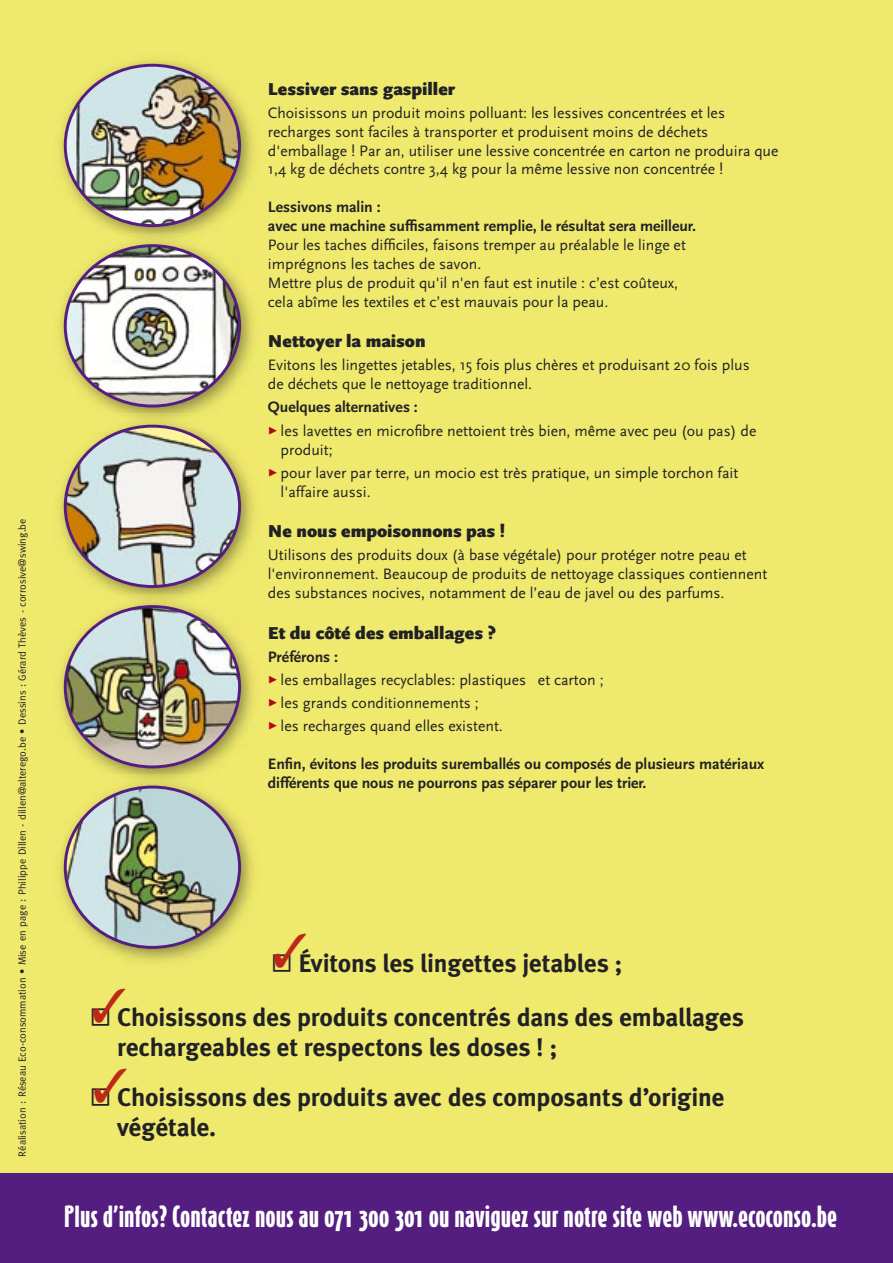
<style>
.page{position:relative;width:893px;height:1263px;background:#efe96d}
.page>*{position:absolute;margin:0;border:0;box-sizing:border-box;transform-origin:0 0}
.t1{font:800 25.5px "Schmalhans";color:#fff}
.t2{font:700 25.35px/54px "Meta";letter-spacing:-.01em;color:#212125}
.t3{font:900 18px "Scala Sans";color:#212125}
.t4{font:15.75px/18.9px "Scala Sans";color:#212125}
.t5{font:700 15.75px/18.9px "Scala Sans";color:#212125}
.t6{font:10.5px "Meta";color:#212125}
.s1{color:#b20518}
</style>
<div class="page">
<img style="left:60px;top:61px;width:194px;height:172px">
<img style="left:64px;top:64px;width:177px;height:163px">
<img style="left:60px;top:288px;width:194px;height:126px">
<img style="left:64px;top:244px;width:177px;height:163px">
<img style="left:60px;top:468px;width:194px;height:126px">
<img style="left:125px;top:414px;width:65px;height:11px">
<img style="left:64px;top:425px;width:177px;height:163px">
<img style="left:60px;top:649px;width:194px;height:126px">
<img style="left:64px;top:605px;width:177px;height:163px">
<img style="left:60px;top:829px;width:194px;height:133px">
<img style="left:64px;top:785px;width:177px;height:164px">
<div style="left:0;top:1174px;width:893px;height:89px;background:#541e80"></div>
<p class="t6" style="left:16px;top:1157px;width:639px;rotate:-90deg">Réalisation : Réseau Eco-consommation • Mise en page : Philippe Dillen - dillen@alterego.be • Dessins : Gérard Thèves - corrosive@swing.be</p>
<p class="t3" style="left:268px;top:79px;width:189px">Lessiver sans gaspiller</p>
<p class="t4" style="left:268px;top:103px;width:512px">Choisissons un produit moins polluant: les lessives concentrées et les recharges sont faciles à transporter et produisent moins de déchets d'emballage ! Par an, utiliser une lessive concentrée en carton ne produira que 1,4 kg de déchets contre 3,4 kg pour la même lessive non concentrée !</p>
<p class="t5" style="left:268px;top:198px;width:430px">Lessivons malin :<br>avec une machine suffisamment remplie, le résultat sera meilleur.</p>
<p class="t4" style="left:268px;top:236px;width:419px">Pour les taches difficiles, faisons tremper au préalable le linge et imprégnons les taches de savon.<br>Mettre plus de produit qu'il n'en faut est inutile : c’est coûteux, cela abîme les textiles et c’est mauvais pour la peau.</p>
<p class="t3" style="left:268px;top:332px;width:159px">Nettoyer la maison</p>
<p class="t4" style="left:268px;top:356px;width:483px">Evitons les lingettes jetables, 15 fois plus chères et produisant 20 fois plus de déchets que le nettoyage traditionnel.</p>
<p class="t5" style="left:268px;top:398px;width:152px">Quelques alternatives :</p>
<p class="t4" style="left:281px;top:421px;width:477px;text-indent:-13px"><span class="s1">✓</span> les lavettes en microfibre nettoient très bien, même avec peu (ou pas) de produit;</p>
<p class="t4" style="left:281px;top:463px;width:459px;text-indent:-13px"><span class="s1">✓</span> pour laver par terre, un mocio est très pratique, un simple torchon fait l'affaire aussi.</p>
<p class="t3" style="left:268px;top:521px;width:239px">Ne nous empoisonnons pas !</p>
<p class="t4" style="left:268px;top:546px;width:501px">Utilisons des produits doux (à base végétale) pour protéger notre peau et l'environnement. Beaucoup de produits de nettoyage classiques contiennent des substances nocives, notamment de l’eau de javel ou des parfums.</p>
<p class="t3" style="left:268px;top:623px;width:230px">Et du côté des emballages ?</p>
<p class="t5" style="left:268px;top:647px;width:72px">Préférons :</p>
<p class="t4" style="left:268px;top:671px;width:337px"><span class="s1">✓</span> les emballages recyclables: plastiques et carton ;</p>
<p class="t4" style="left:268px;top:694px;width:212px"><span class="s1">✓</span> les grands conditionnements ;</p>
<p class="t4" style="left:268px;top:717px;width:236px"><span class="s1">✓</span> les recharges quand elles existent.</p>
<p class="t5" style="left:268px;top:755px;width:498px">Enfin, évitons les produits suremballés ou composés de plusieurs matériaux différents que nous ne pourrons pas séparer pour les trier.</p>
<h2 class="t2" style="left:117px;top:935px;width:628px;text-indent:182px">Évitons les lingettes jetables ;<br>Choisissons des produits concentrés dans des emballages</h2>
<h2 class="t2" style="left:117px;top:1022px;width:609px;line-height:49.9px">rechargeables et respectons les doses ! ;<br>Choisissons des produits avec des composants d’origine</h2>
<h2 class="t2" style="left:117px;top:1100px;width:101px">végétale.</h2>
<h1 class="t1" style="left:64px;top:1200px;width:774px">Plus d’infos? Contactez nous au 071 300 301 ou naviguez sur notre site web www.ecoconso.be</h1>
</div>
